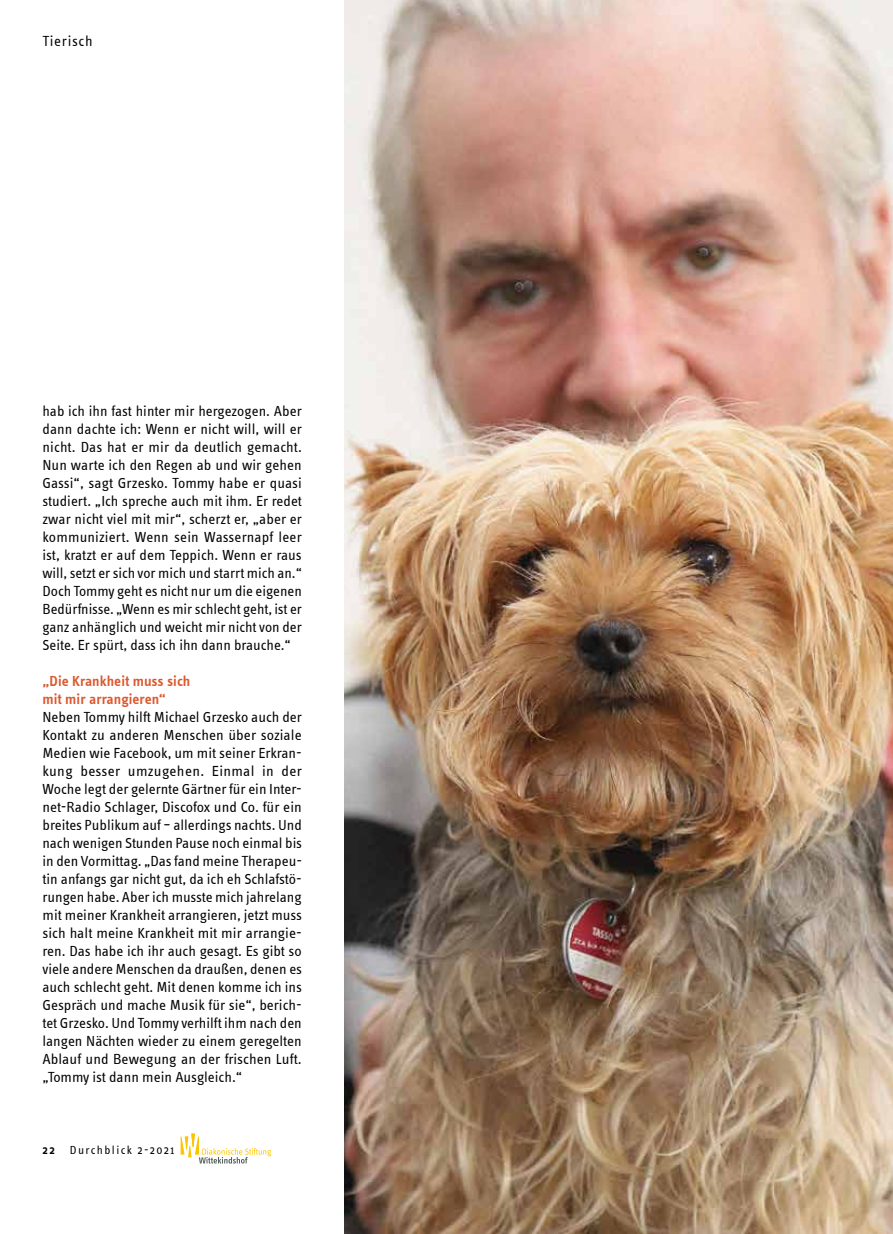
<style>
.page{position:relative;width:893px;height:1234px;background:#fff}
.page>*{position:absolute;margin:0;border:0;box-sizing:border-box;transform-origin:0 0}
.t1{font:15px/18px "Info Text";color:#000;text-align:justify}
.t2{font:600 15px/18px "Info Text";letter-spacing:.005em;color:#db592f}
.t3{font:15px "Info Text";letter-spacing:.045em;color:#000}
.t4{font:12px "Info Text";letter-spacing:.12em;color:#000}
.s1{font-weight:600}
</style>
<div class="page">
<svg style="left:181px;top:1133px;width:90px;height:30px"></svg>
<img style="left:344px;top:0;width:549px;height:1233px">
<p class="t3" style="left:43px;top:33px;width:52px">Tierisch</p>
<p class="t1" style="left:43px;top:402px;width:261px">hab ich ihn fast hinter mir hergezogen. Aber dann dachte ich: Wenn er nicht will, will er nicht. Das hat er mir da deutlich gemacht.<br>Nun warte ich den Regen ab und wir gehen Gassi“, sagt Grzesko. Tommy habe er quasi studiert. „Ich spreche auch mit ihm. Er redet zwar nicht viel mit mir“, scherzt er, „aber er kommuniziert. Wenn sein Wassernapf leer ist, kratzt er auf dem Teppich. Wenn er raus will, setzt er sich vor mich und starrt mich an.“ Doch Tommy geht es nicht nur um die eigenen Bedürfnisse. „Wenn es mir schlecht geht, ist er ganz anhänglich und weicht mir nicht von der Seite. Er spürt, dass ich ihn dann brauche.“</p>
<p class="t2" style="left:43px;top:672px;width:149px">„Die Krankheit muss sich mit mir arrangieren“</p>
<p class="t1" style="left:43px;top:708px;width:261px">Neben Tommy hilft Michael Grzesko auch der Kontakt zu anderen Menschen über soziale Medien wie Facebook, um mit seiner Erkran&shy;kung besser umzugehen. Einmal in der Woche legt der gelernte Gärtner für ein Inter&shy;net-Radio Schlager, Discofox und Co. für ein breites Publikum auf – allerdings nachts. Und nach wenigen Stunden Pause noch einmal bis in den Vormittag. „Das fand meine Therapeu&shy;tin anfangs gar nicht gut, da ich eh Schlafstö&shy;rungen habe. Aber ich musste mich jahrelang mit meiner Krankheit arrangieren, jetzt muss sich halt meine Krankheit mit mir arrangie&shy;ren. Das habe ich ihr auch gesagt. Es gibt so viele andere Menschen da draußen, denen es auch schlecht geht. Mit denen komme ich ins Gespräch und mache Musik für sie“, berich&shy;tet Grzesko. Und Tommy verhilft ihm nach den langen Nächten wieder zu einem geregelten Ablauf und Bewegung an der frischen Luft. „Tommy ist dann mein Ausgleich.“</p>
<p class="t4" style="left:43px;top:1143px;width:133px"><span class="s1">22</span> Durchblick 2-2021</p>
</div>
